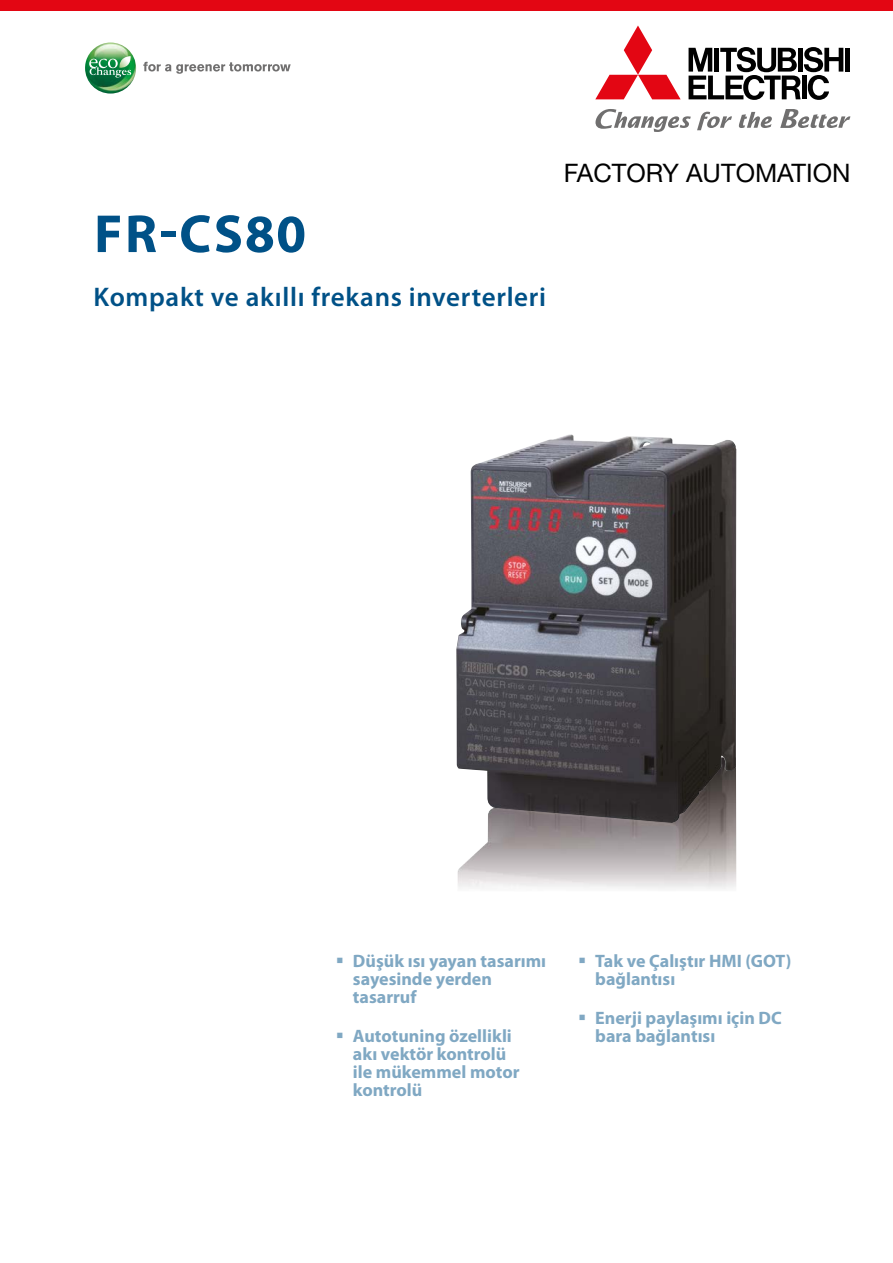
<style>
.page{position:relative;width:893px;height:1263px;background:#fff}
.page>*{position:absolute;margin:0;border:0;box-sizing:border-box;transform-origin:0 0}
.t1{font:700 54px "Myriad Pro";letter-spacing:.04em;color:#005187}
.t2{font:600 27px "Myriad Pro";letter-spacing:.025em;color:#005187}
.t3{font:25.5px "Helvetica Neue";color:#000}
.t4{font:700 18px/18px "Myriad Pro";color:#80a8c3}
</style>
<div class="page">
<img style="left:457px;top:823px;width:279px;height:66px">
<img style="left:456px;top:434px;width:280px;height:389px">
<div style="left:0;top:0;width:893px;height:10px;background:#e30613"></div>
<svg style="left:697px;top:112px;width:35px;height:18px"></svg>
<svg style="left:780px;top:109px;width:70px;height:19px"></svg>
<svg style="left:595px;top:109px;width:96px;height:23px"></svg>
<svg style="left:739px;top:112px;width:33px;height:16px"></svg>
<svg style="left:595px;top:26px;width:86px;height:73px"></svg>
<div style="left:845px;top:48px;width:5px;height:24px;background:#000"></div>
<svg style="left:689px;top:47px;width:154px;height:53px"></svg>
<svg style="left:143px;top:62px;width:148px;height:12px"></svg>
<img style="left:85px;top:43px;width:51px;height:51px">
<svg style="left:89px;top:56px;width:42px;height:22px"></svg>
<h1 class="t1" style="left:94px;top:199px;width:214px">FR-CS80</h1>
<h2 class="t2" style="left:94px;top:280px;width:454px">Kompakt ve akıllı frekans inverterleri</h2>
<h3 class="t3" style="left:564px;top:157px;width:288px">FACTORY AUTOMATION</h3>
<p class="t4" style="left:353px;top:951px;width:195px">Düşük ısı yayan tasarımı sayesinde yerden tasarruf</p>
<p class="t4" style="left:353px;top:1027px;width:168px">Autotuning özellikli akı vektör kontrolü ile mükemmel motor kontrolü</p>
<p class="t4" style="left:595px;top:951px;width:198px">Tak ve Çalıştır HMI (GOT) bağlantısı</p>
<p class="t4" style="left:595px;top:1009px;width:188px">Enerji paylaşımı için DC bara bağlantısı</p>
</div>
